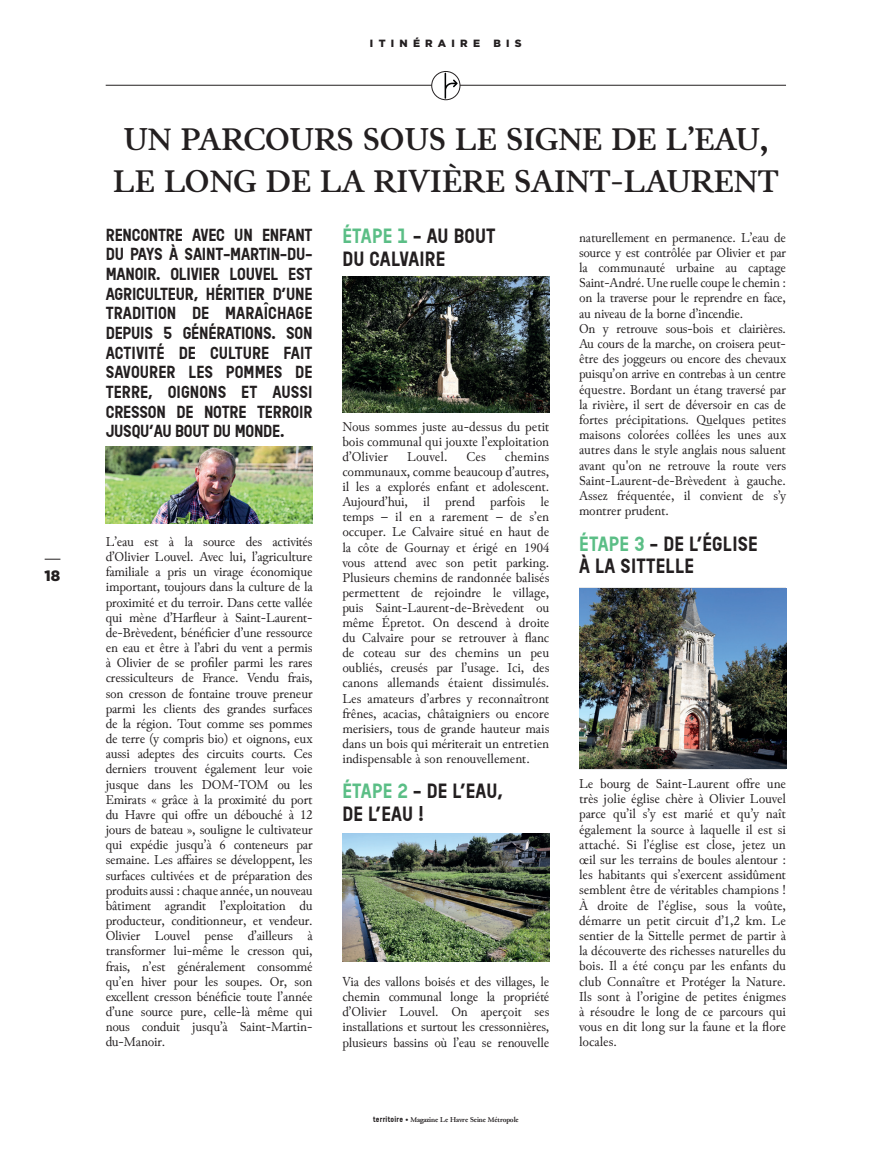
<style>
.page{position:relative;width:891px;height:1149px;background:#fff}
.page>*{position:absolute;margin:0;border:0;box-sizing:border-box;transform-origin:0 0}
.t1{font:700 33px/42px "Junicode";color:#231f20;text-align:center}
.t2{font:700 19.5px/22.6px "Reglo";letter-spacing:.01em;color:#231f20}
.t3{font:700 16.5px/19.6px "Reglo";letter-spacing:-.015em;color:#231f20;text-align:justify}
.t4{font:900 15px "Gotham HTF";color:#231f20}
.t5{font:13.5px/15.1px "Junicode";letter-spacing:-.01em;color:#231f20;text-align:justify}
.t6{font:900 10.5px "Gotham HTF";letter-spacing:.5em;color:#231f20}
.t7{font:700 7.5px "Junicode";letter-spacing:-.01em;color:#231f20}
.s1{color:#5bbe86}
.s2{font-family:"Reglo"}
</style>
<div class="page">
<img style="left:342px;top:277px;width:207px;height:136px">
<img style="left:342px;top:834px;width:207px;height:127px">
<img style="left:106px;top:447px;width:207px;height:76px">
<img style="left:579px;top:589px;width:207px;height:180px">
<hr style="left:106px;top:85px;width:680px;height:1px;background:#231f20">
<svg style="left:432px;top:71px;width:28px;height:29px"></svg>
<div style="left:432px;top:71px;width:28px;height:29px;border:1px solid #231f20;border-radius:50%"></div>
<svg style="left:445px;top:73px;width:13px;height:26px"></svg>
<svg style="left:45px;top:559px;width:15px;height:1px"></svg>
<p class="t4" style="left:45px;top:567px;width:17px">18</p>
<p class="t6" style="left:370px;top:37px;width:112px">ITINÉRAIRE</p>
<p class="t6" style="left:493px;top:37px;width:30px">BIS</p>
<h1 class="t1" style="left:113px;top:119px;width:667px">UN PARCOURS SOUS LE SIGNE DE L’EAU,<br>LE LONG DE LA RIVIÈRE SAINT-LAURENT</h1>
<p class="t3" style="left:106px;top:225px;width:208px">RENCONTRE AVEC UN ENFANT DU PAYS À SAINT-MARTIN-DU-MANOIR. OLIVIER LOUVEL EST AGRICULTEUR, HÉRITIER D’UNE TRADITION DE MARAICHAGE DEPUIS 5 GÉNÉRATIONS. SON ACTIVITÉ DE CULTURE FAIT SAVOURER LES POMMES DE TERRE, OIGNONS ET AUSSI CRESSON DE NOTRE TERROIR JUSQU’AU BOUT DU MONDE.</p>
<p class="t5" style="left:106px;top:534px;width:208px">L’eau est à la source des activités d’Olivier Louvel. Avec lui, l’agriculture familiale a pris un virage économique important, toujours dans la culture de la proximité et du terroir. Dans cette vallée qui mène d’Harfleur à Saint-Laurent&shy;de-Brèvedent, bénéficier d’une ressource en eau et être à l’abri du vent a permis à Olivier de se profiler parmi les rares cressiculteurs de France. Vendu frais, son cresson de fontaine trouve preneur parmi les clients des grandes surfaces de la région. Tout comme ses pommes de terre (y compris bio) et oignons, eux aussi adeptes des circuits courts. Ces derniers trouvent également leur voie jusque dans les DOM-TOM ou les Emirats « grâce à la proximité du port du Havre qui offre un débouché à 12 jours de bateau », souligne le cultivateur qui expédie jusqu’à 6 conteneurs par semaine. Les affaires se développent, les surfaces cultivées et de préparation des produits aussi : chaque année, un nouveau bâtiment agrandit l’exploitation du producteur, conditionneur, et vendeur.<br>Olivier Louvel pense d’ailleurs à transformer lui-même le cresson qui, frais, n’est généralement consommé qu’en hiver pour les soupes. Or, son excellent cresson bénéficie toute l’année d’une source pure, celle-là même qui nous conduit jusqu’à Saint-Martin&shy;du-Manoir.</p>
<h2 class="t2" style="left:342px;top:225px;width:155px"><span class="s1">ÉTAPE 1</span> - AU BOUT<br>DU CALVAIRE</h2>
<p class="t5" style="left:342px;top:419px;width:208px">Nous sommes juste au-dessus du petit bois communal qui jouxte l’exploitation d’Olivier</p>
<p class="t5" style="left:342px;top:449px;width:208px;text-indent:162px">chemins communaux, comme beaucoup d’autres, il les a explorés enfant et adolescent.<br>Aujourd’hui, il prend parfois le temps – il en a rarement – de s’en occuper. Le Calvaire situé en haut de la côte de Gournay et érigé en 1904 vous attend avec son petit parking.<br>Plusieurs chemins de randonnée balisés permettent de rejoindre le village, puis Saint-Laurent-de-Brèvedent ou même Épretot. On descend à droite du Calvaire pour se retrouver à flanc de coteau sur des chemins un peu oubliés, creusés par l’usage. Ici, des canons allemands étaient dissimulés.<br>Les amateurs d’arbres y reconnaîtront frênes, acacias, châtaigniers ou encore merisiers, tous de grande hauteur mais dans un bois qui mériterait un entretien indispensable à son renouvellement.</p>
<h2 class="t2" style="left:342px;top:780px;width:162px"><span class="s1">ÉTAPE 2</span> - DE L’EAU,<br>DE L’EAU !</h2>
<p class="t5" style="left:407px;top:449px;width:42px">Louvel.</p>
<p class="t5" style="left:467px;top:449px;width:21px">Ces</p>
<p class="t5" style="left:342px;top:974px;width:208px">Via des vallons boisés et des villages, le chemin communal longe la propriété d’Olivier Louvel. On aperçoit ses installations et surtout les cressonnières, plusieurs bassins où l’eau se renouvelle</p>
<p class="t7" style="left:373px;top:1114px;width:147px"><span class="s2">territoire •</span> Magazine Le Havre Seine Métropole</p>
<p class="t5" style="left:579px;top:230px;width:208px;text-align:left">naturellement en permanence. L’eau de source y est contrôlée par Olivier et par la communauté urbaine au captage Saint-André. Une ruelle coupe le chemin : on la traverse pour le reprendre en face, au niveau de la borne d’incendie.<br>On y retrouve sous-bois et clairières.<br>Au cours de la marche, on croisera peut&shy;être des joggeurs ou encore des chevaux puisqu’on arrive en contrebas à un centre équestre. Bordant un étang traversé par la rivière, il sert de déversoir en cas de fortes précipitations. Quelques petites maisons colorées collées les unes aux autres dans le style anglais nous saluent avant qu'on ne retrouve la route vers Saint-Laurent-de-Brèvedent à gauche.<br>Assez fréquentée, il convient de s’y montrer prudent.</p>
<h2 class="t2" style="left:579px;top:532px;width:180px"><span class="s1">ÉTAPE 3</span> - DE L’ÉGLISE<br>À LA SITTELLE</h2>
<p class="t5" style="left:579px;top:776px;width:208px">Le bourg de Saint-Laurent offre une très jolie église chère à Olivier Louvel parce qu’il s’y est marié et qu’y naît également la source à laquelle il est si attaché. Si l’église est close, jetez un œil sur les terrains de boules alentour : les habitants qui s’exercent assidûment semblent être de véritables champions !<br>À droite de l’église, sous la voûte, démarre un petit circuit d’1,2 km. Le sentier de la Sittelle permet de partir à la découverte des richesses naturelles du bois. Il a été conçu par les enfants du club Connaître et Protéger la Nature.<br>Ils sont à l’origine de petites énigmes à résoudre le long de ce parcours qui vous en dit long sur la faune et la flore locales.</p>
</div>
